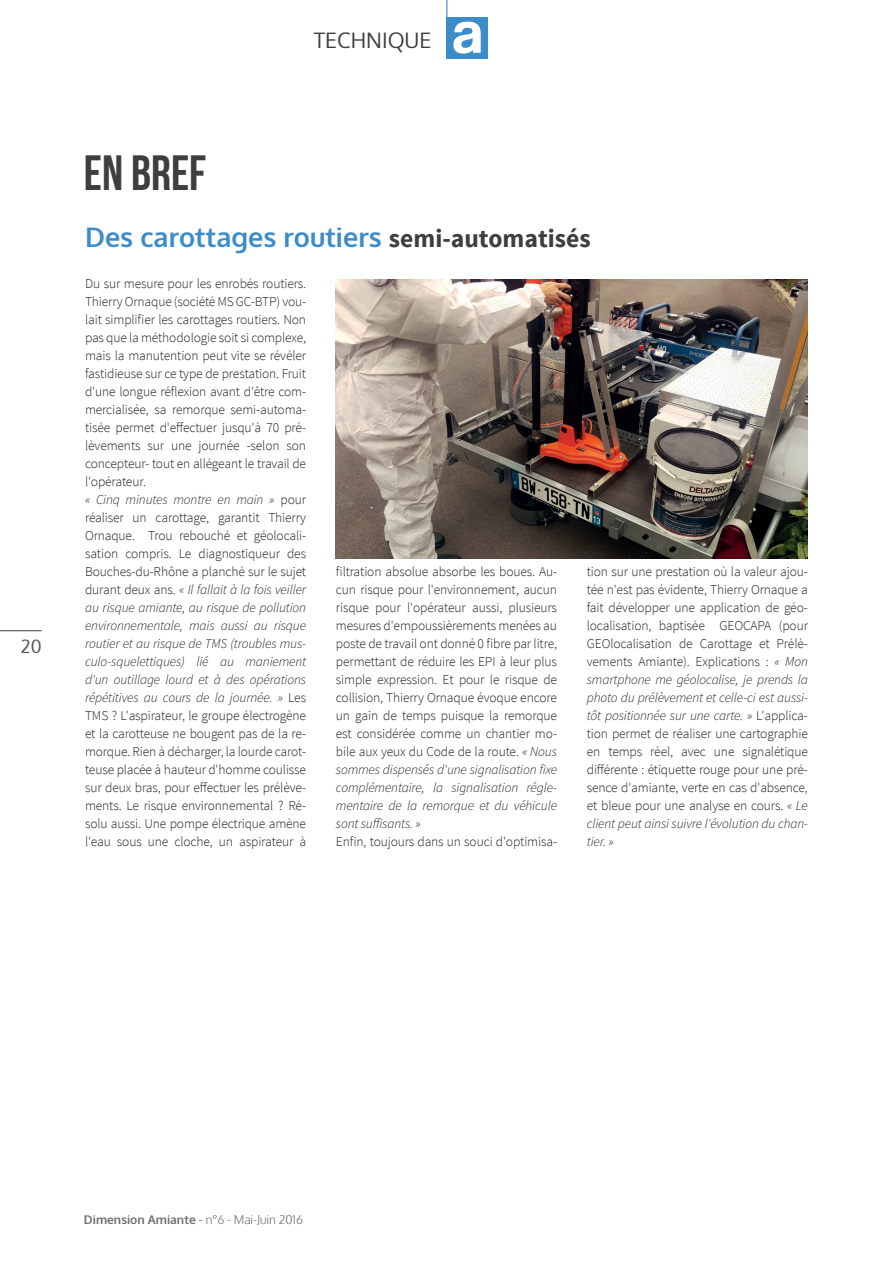
<style>
.page{position:relative;width:893px;height:1263px;background:#fff}
.page>*{position:absolute;margin:0;border:0;box-sizing:border-box;transform-origin:0 0}
.t1{font:700 49.5px "Bebas Neue";color:#3e3e3f}
.t2{font:700 27px "Oxygen";color:#3b8cc8}
.t3{font:21.3px "Oxygen";color:#3e3e3f}
.t4{font:18px "Oxygen";color:#57585a}
.t5{font:300 13.5px/18px "Source Sans Pro";letter-spacing:-.01em;color:#231f20;text-align:justify}
.t6{font:700 12px "Oxygen";color:#6c6d70}
.s1{font-family:"Source Sans Pro";font-size:25.5px;color:#3e3e3f}
.s2{font-style:italic}
.s3{font-weight:400}
.s4{font-weight:300}
</style>
<div class="page">
<hr style="left:0;top:630px;width:42px;height:1px;background:#3e3e3f">
<div style="left:446px;top:17px;width:42px;height:41px;background:#3b8cc8"></div>
<svg style="left:453px;top:22px;width:28px;height:32px"></svg>
<svg style="left:446px;top:0;width:1px;height:17px"></svg>
<img style="left:336px;top:280px;width:472px;height:278px">
<p class="t4" style="left:21px;top:634px;width:22px">20</p>
<p class="t1" style="left:84px;top:145px;width:124px">EN BREF</p>
<h3 class="t3" style="left:314px;top:26px;width:119px">TECHNIQUE</h3>
<p class="t2" style="left:85px;top:220px;width:507px">Des carottages routiers <span class="s1">semi-automatisés</span></p>
<p class="t5" style="left:85px;top:275px;width:223px">Du sur mesure pour les enrobés routiers.<br>Thierry Ornaque (société MS GC-BTP) vou&shy;lait simplifier les carottages routiers. Non pas que la méthodologie soit si complexe, mais la manutention peut vite se révéler fastidieuse sur ce type de prestation. Fruit d'une longue réflexion avant d'être com&shy;mercialisée, sa remorque semi-automa&shy;tisée permet d'effectuer jusqu'à 70 pré&shy;lèvements sur une journée -selon son concepteur- tout en allégeant le travail de l'opérateur.</p>
<p class="t5" style="left:85px;top:491px;width:223px"><span class="s2">« Cinq minutes montre en main »</span> pour réaliser un carottage, garantit Thierry Ornaque. Trou rebouché et géolocali&shy;sation compris. Le diagnostiqueur des Bouches-du-Rhône a planché sur le sujet durant deux ans. <span class="s2">« Il fallait à la fois veiller au risque amiante, au risque de pollution environnementale, mais aussi au risque routier et au risque de TMS (troubles mus&shy;culo-squelettiques) lié au maniement d'un outillage lourd et à des opérations répétitives au cours de la journée. »</span> Les TMS ? L'aspirateur, le groupe électrogène et la carotteuse ne bougent pas de la re&shy;morque. Rien à décharger, la lourde carot&shy;teuse placée à hauteur d'homme coulisse sur deux bras, pour effectuer les prélève&shy;ments. Le risque environnemental ? Ré&shy;solu aussi. Une pompe électrique amène l'eau sous une cloche, un aspirateur à</p>
<p class="t5" style="left:336px;top:563px;width:223px">filtration absolue absorbe les boues. Au&shy;cun risque pour l'environnement, aucun risque pour l'opérateur aussi, plusieurs mesures d'empoussièrements menées au poste de travail ont donné 0 fibre par litre, permettant de réduire les EPI à leur plus simple expression. Et pour le risque de collision, Thierry Ornaque évoque encore un gain de temps puisque la remorque est considérée comme un chantier mo&shy;bile aux yeux du Code de la route. <span class="s2">« Nous sommes dispensés d'une signalisation fixe complémentaire, la signalisation régle&shy;mentaire de la remorque et du véhicule sont suffisants. »</span></p>
<p class="t5" style="left:336px;top:833px;width:223px">Enfin, toujours dans un souci d'optimisa-</p>
<p class="t5" style="left:587px;top:563px;width:223px">tion sur une prestation où la valeur ajou&shy;tée n'est pas évidente, Thierry Ornaque a fait développer une application de géo&shy;localisation, baptisée GEOCAPA (pour GEOlocalisation de Carottage et Prélè&shy;vements Amiante). Explications : <span class="s2">« Mon smartphone me géolocalise, je prends la photo du prélèvement et celle-ci est aussi&shy;tôt positionnée sur une carte. »</span> L'applica&shy;tion permet de réaliser une cartographie en temps réel, avec une signalétique différente : étiquette rouge pour une pré&shy;sence d'amiante, verte en cas d'absence, et bleue pour une analyse en cours. <span class="s2">« Le client peut ainsi suivre l'évolution du chan&shy;tier. »</span></p>
<p class="t6" style="left:84px;top:1212px;width:221px">Dimension Amiante <span class="s3">-</span> <span class="s4">n°6 - Mai-Juin 2016</span></p>
</div>
